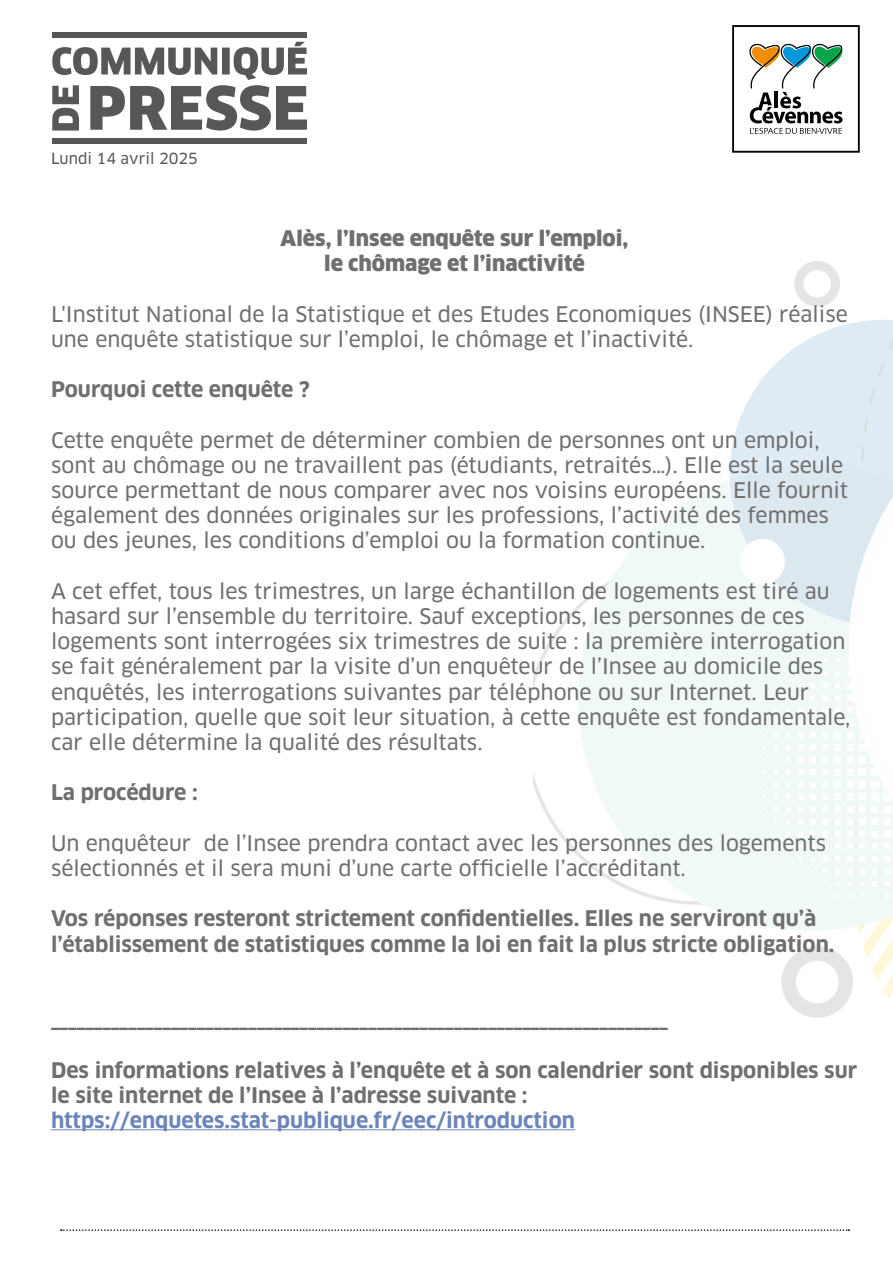
<style>
.page{position:relative;width:893px;height:1263px;background:#fff}
.page>*{position:absolute;margin:0;border:0;box-sizing:border-box;transform-origin:0 0}
.t1{font:21px/25.2px "Clan OT News";color:#706f6f}
.t2{font:700 21px/25.2px "Clan OT";color:#706f6f}
.t3{font:900 21px/25.2px "Clan OT";color:#706f6f;text-align:center}
.t4{font:700 21px "Clan OT";color:#6b84b9}
.t5{font:15px "Clan OT News";color:#575756}
</style>
<div class="page">
<svg style="left:52px;top:42px;width:255px;height:89px"></svg>
<div style="left:52px;top:32px;width:255px;height:6px;background:#575756"></div>
<div style="left:52px;top:138px;width:255px;height:5px;background:#575756"></div>
<svg style="left:534px;top:605px;width:44px;height:251px"></svg>
<svg style="left:578px;top:481px;width:244px;height:450px;fill:#f1f8f8"></svg>
<svg style="left:811px;top:684px;width:4px;height:4px"></svg>
<svg style="left:799px;top:696px;width:3px;height:4px"></svg>
<svg style="left:811px;top:696px;width:4px;height:4px"></svg>
<svg style="left:786px;top:709px;width:4px;height:3px"></svg>
<svg style="left:798px;top:708px;width:5px;height:5px"></svg>
<svg style="left:810px;top:708px;width:5px;height:5px"></svg>
<svg style="left:786px;top:721px;width:4px;height:4px"></svg>
<svg style="left:798px;top:720px;width:5px;height:5px"></svg>
<svg style="left:810px;top:720px;width:6px;height:5px"></svg>
<svg style="left:774px;top:733px;width:3px;height:4px"></svg>
<svg style="left:786px;top:733px;width:4px;height:4px"></svg>
<svg style="left:798px;top:732px;width:5px;height:6px"></svg>
<svg style="left:810px;top:732px;width:6px;height:6px"></svg>
<svg style="left:774px;top:746px;width:4px;height:3px"></svg>
<svg style="left:786px;top:745px;width:4px;height:5px"></svg>
<svg style="left:798px;top:745px;width:5px;height:5px"></svg>
<svg style="left:810px;top:745px;width:6px;height:5px"></svg>
<svg style="left:774px;top:758px;width:4px;height:4px"></svg>
<svg style="left:786px;top:757px;width:5px;height:5px"></svg>
<svg style="left:798px;top:757px;width:5px;height:5px"></svg>
<svg style="left:810px;top:757px;width:6px;height:6px"></svg>
<svg style="left:774px;top:770px;width:4px;height:4px"></svg>
<svg style="left:786px;top:770px;width:5px;height:4px"></svg>
<svg style="left:798px;top:769px;width:5px;height:6px"></svg>
<svg style="left:810px;top:769px;width:6px;height:6px"></svg>
<svg style="left:774px;top:783px;width:4px;height:3px"></svg>
<svg style="left:786px;top:782px;width:5px;height:5px"></svg>
<svg style="left:798px;top:782px;width:5px;height:5px"></svg>
<svg style="left:810px;top:782px;width:6px;height:5px"></svg>
<svg style="left:774px;top:795px;width:4px;height:4px"></svg>
<svg style="left:786px;top:795px;width:4px;height:4px"></svg>
<svg style="left:798px;top:794px;width:5px;height:5px"></svg>
<svg style="left:810px;top:794px;width:6px;height:6px"></svg>
<svg style="left:786px;top:807px;width:4px;height:4px"></svg>
<svg style="left:798px;top:807px;width:5px;height:5px"></svg>
<svg style="left:810px;top:806px;width:6px;height:6px"></svg>
<svg style="left:786px;top:820px;width:4px;height:3px"></svg>
<svg style="left:798px;top:819px;width:5px;height:5px"></svg>
<svg style="left:810px;top:819px;width:5px;height:5px"></svg>
<svg style="left:798px;top:832px;width:5px;height:4px"></svg>
<svg style="left:810px;top:831px;width:5px;height:5px"></svg>
<svg style="left:811px;top:844px;width:4px;height:4px"></svg>
<svg style="left:811px;top:857px;width:4px;height:3px"></svg>
<svg style="left:730px;top:333px;width:92px;height:293px"></svg>
<div style="left:781px;top:946px;width:72px;height:72px;border:14px solid #575756;border-radius:50%"></div>
<div style="left:794px;top:261px;width:46px;height:46px;border:9px solid #575756;border-radius:50%"></div>
<svg style="left:822px;top:261px;width:71px;height:757px"></svg>
<div style="left:740px;top:539px;width:45px;height:45px;background:#fff;border-radius:50%"></div>
<hr style="left:51px;top:1129px;width:524px;height:1px;background:#6b84b9">
<svg style="left:61px;top:1229px;width:786px;height:2px"></svg>
<svg style="left:732px;top:25px;width:128px;height:128px"></svg>
<p class="t5" style="left:51px;top:150px;width:148px">Lundi 14 avril 2025</p>
<p class="t3" style="left:281px;top:226px;width:349px">Alès, l’Insee enquête sur l’emploi, le chômage et l’inactivité</p>
<p class="t1" style="left:51px;top:301px;width:798px">L'Institut National de la Statistique et des Etudes Economiques (INSEE) réalise une enquête statistique sur l’emploi, le chômage et l’inactivité.</p>
<p class="t2" style="left:51px;top:377px;width:260px">Pourquoi cette enquête ?</p>
<p class="t1" style="left:51px;top:427px;width:799px">Cette enquête permet de déterminer combien de personnes ont un emploi, sont au chômage ou ne travaillent pas (étudiants, retraités…). Elle est la seule source permettant de nous comparer avec nos voisins européens. Elle fournit également des données originales sur les professions, l’activité des femmes ou des jeunes, les conditions d’emploi ou la formation continue.</p>
<p class="t1" style="left:51px;top:579px;width:801px">A cet effet, tous les trimestres, un large échantillon de logements est tiré au hasard sur l’ensemble du territoire. Sauf exceptions, les personnes de ces logements sont interrogées six trimestres de suite : la première interrogation se fait généralement par la visite d’un enquêteur de l’Insee au domicile des enquêtés, les interrogations suivantes par téléphone ou sur Internet. Leur participation, quelle que soit leur situation, à cette enquête est fondamentale, car elle détermine la qualité des résultats.</p>
<p class="t2" style="left:51px;top:780px;width:148px">La procédure :</p>
<p class="t1" style="left:51px;top:831px;width:776px">Un enquêteur de l’Insee prendra contact avec les personnes des logements sélectionnés et il sera muni d’une carte officielle l’accréditant.</p>
<p class="t2" style="left:51px;top:906px;width:785px">Vos réponses resteront strictement confidentielles. Elles ne serviront qu’à l’établissement de statistiques comme la loi en fait la plus stricte obligation.</p>
<p class="t3" style="left:51px;top:1007px;width:618px">________________________________________________________________________</p>
<p class="t2" style="left:51px;top:1057px;width:808px">Des informations relatives à l’enquête et à son calendrier sont disponibles sur le site internet de l’Insee à l’adresse suivante :</p>
<p class="t4" style="left:51px;top:1108px;width:525px">https://enquetes.stat-publique.fr/eec/introduction</p>
</div>
